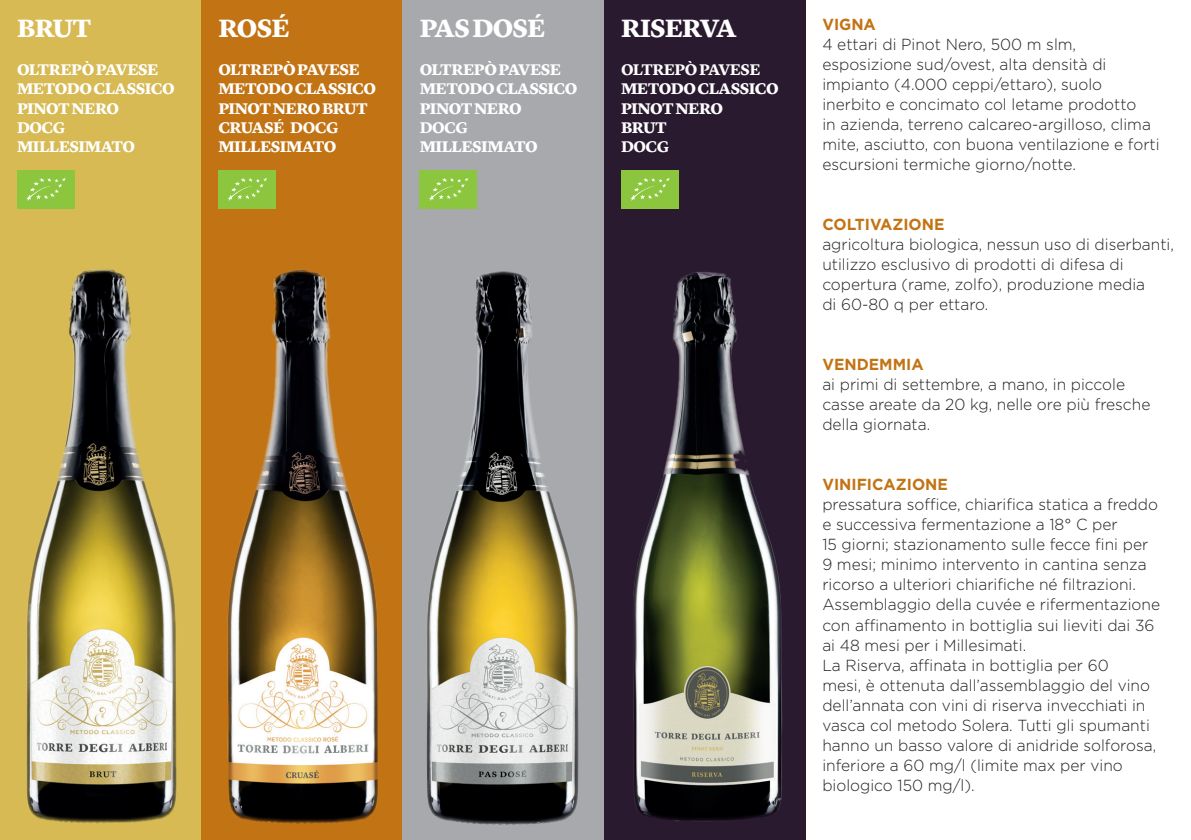
<style>
.page{position:relative;width:1191px;height:840px;background:#fff}
.page>*{position:absolute;margin:0;border:0;box-sizing:border-box;transform-origin:0 0}
.t1{font:900 26px "Lyon Text";letter-spacing:-.03em;color:#fff}
.t2{font:300 16px/20px "Gotham";color:#231f20}
.t3{font:900 16px/19.2px "Lyon Text";letter-spacing:-.03em;color:#fff}
.t4{font:700 16px "Gotham";color:#c27414}
.t5{font:700 16px "Lyon Text";letter-spacing:-.03em;color:#fff}
.s1{font-weight:700}
</style>
<div class="page">
<div style="left:0;top:0;width:201px;height:839px;background:#d7ba54"></div>
<img style="left:26px;top:269px;width:151px;height:555px">
<div style="left:201px;top:0;width:202px;height:839px;background:#c27414"></div>
<img style="left:227px;top:269px;width:151px;height:555px">
<div style="left:403px;top:0;width:201px;height:839px;background:#a8a9ad"></div>
<img style="left:426px;top:271px;width:153px;height:554px">
<div style="left:604px;top:0;width:201px;height:839px;background:#2a1a2f"></div>
<img style="left:633px;top:261px;width:173px;height:568px">
<div style="left:17px;top:170px;width:57px;height:38px;background:#8bc63e"></div>
<svg style="left:26px;top:178px;width:40px;height:23px"></svg>
<div style="left:218px;top:170px;width:58px;height:38px;background:#8bc63e"></div>
<svg style="left:228px;top:178px;width:39px;height:23px"></svg>
<div style="left:420px;top:170px;width:57px;height:38px;background:#8bc63e"></div>
<svg style="left:429px;top:178px;width:40px;height:23px"></svg>
<div style="left:621px;top:170px;width:57px;height:38px;background:#8bc63e"></div>
<svg style="left:630px;top:178px;width:40px;height:23px"></svg>
<h1 class="t1" style="left:17px;top:8px;width:76px">BRUT</h1>
<p class="t3" style="left:17px;top:59px;width:159px">OLTREPÒ PAVESE<br>METODO CLASSICO<br>PINOT NERO</p>
<p class="t5" style="left:17px;top:115px;width:50px">DOCG</p>
<p class="t3" style="left:17px;top:136px;width:120px">MILLESIMATO</p>
<h1 class="t1" style="left:218px;top:8px;width:73px">ROSÉ</h1>
<p class="t3" style="left:218px;top:59px;width:159px">OLTREPÒ PAVESE<br>METODO CLASSICO<br>PINOT NERO BRUT<br>CRUASÉ <span class="s1">DOCG<br></span>MILLESIMATO</p>
<h1 class="t1" style="left:420px;top:8px;width:127px">PAS DOSÉ</h1>
<p class="t3" style="left:420px;top:59px;width:159px">OLTREPÒ PAVESE<br>METODO CLASSICO<br>PINOT NERO</p>
<p class="t5" style="left:420px;top:115px;width:50px">DOCG</p>
<p class="t3" style="left:420px;top:136px;width:120px">MILLESIMATO</p>
<h1 class="t1" style="left:621px;top:8px;width:117px">RISERVA</h1>
<p class="t5" style="left:621px;top:57px;width:141px">OLTREPÒ PAVESE</p>
<p class="t3" style="left:621px;top:78px;width:159px">METODO CLASSICO<br>PINOT NERO<br>BRUT</p>
<p class="t5" style="left:621px;top:134px;width:50px">DOCG</p>
<p class="t4" style="left:822px;top:14px;width:55px">VIGNA</p>
<p class="t2" style="left:822px;top:34px;width:339px">4 ettari di Pinot Nero, 500 m slm, esposizione sud/ovest, alta densità di impianto (4.000 ceppi/ettaro), suolo inerbito e concimato col letame prodotto<br>in azienda, terreno calcareo-argilloso, clima mite, asciutto, con buona ventilazione e forti escursioni termiche giorno/notte.</p>
<p class="t4" style="left:822px;top:214px;width:124px">COLTIVAZIONE</p>
<p class="t2" style="left:822px;top:234px;width:353px">agricoltura biologica, nessun uso di diserbanti, utilizzo esclusivo di prodotti di difesa di copertura (rame, zolfo), produzione media<br>di 60-80 q per ettaro.</p>
<p class="t4" style="left:822px;top:354px;width:103px">VENDEMMIA</p>
<p class="t2" style="left:822px;top:374px;width:329px">ai primi di settembre, a mano, in piccole casse areate da 20 kg, nelle ore più fresche della giornata.</p>
<p class="t4" style="left:822px;top:474px;width:127px">VINIFICAZIONE</p>
<p class="t2" style="left:822px;top:494px;width:339px">pressatura soffice, chiarifica statica a freddo e successiva fermentazione a 18° C per<br>15 giorni; stazionamento sulle fecce fini per 9 mesi; minimo intervento in cantina senza ricorso a ulteriori chiarifiche né filtrazioni.<br>Assemblaggio della cuvée e rifermentazione con affinamento in bottiglia sui lieviti dai 36 ai 48 mesi per i Millesimati.<br>La Riserva, affinata in bottiglia per 60<br>mesi, è ottenuta dall’assemblaggio del vino dell’annata con vini di riserva invecchiati in vasca col metodo Solera. Tutti gli spumanti hanno un basso valore di anidride solforosa, inferiore a 60 mg/l (limite max per vino biologico 150 mg/l).</p>
</div>
